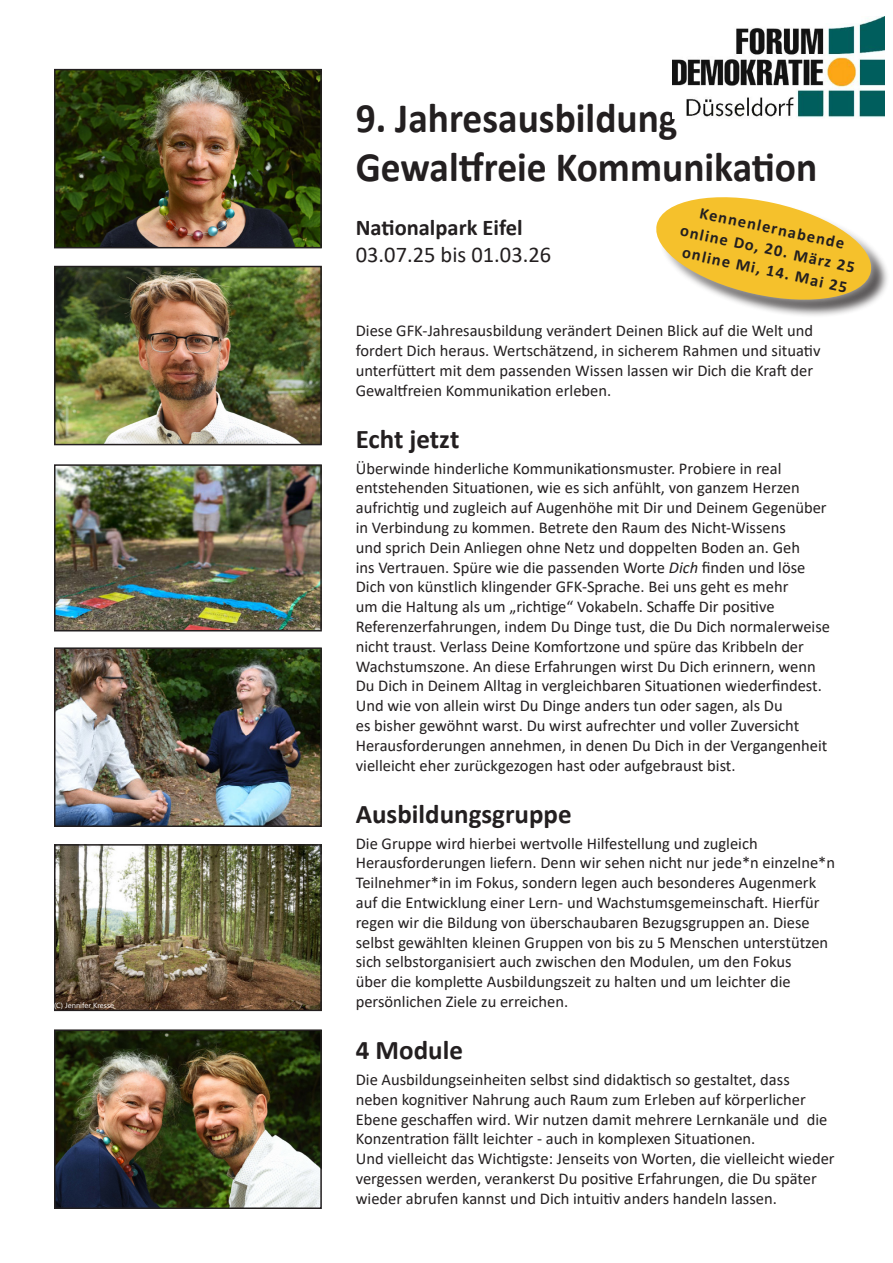
<style>
.page{position:relative;width:893px;height:1263px;background:#fff}
.page>*{position:absolute;margin:0;border:0;box-sizing:border-box;transform-origin:0 0}
.t1{font:700 42px "Calibri";color:#231f20;scale:.94 1}
.Innentext{font:700 27px "Calibri";color:#231f20}
.t2{font:22.5px "Calibri";color:#231f20}
.t3{font:700 22.5px "Calibri";color:#231f20}
.t4{font:16.5px/19.8px "Calibri";color:#231f20}
.t5{font:700 16.5px "Calibri";color:#231f20}
.s1{font-style:italic}
</style>
<div class="page">
<img style="left:57px;top:269px;width:262px;height:173px">
<div style="left:54px;top:266px;width:268px;height:179px;border:2px solid #231f20"></div>
<img style="left:57px;top:1032px;width:262px;height:174px">
<div style="left:54px;top:1029px;width:268px;height:180px;border:2px solid #231f20"></div>
<img style="left:57px;top:650px;width:262px;height:174px">
<div style="left:54px;top:647px;width:268px;height:180px;border:2px solid #231f20"></div>
<img style="left:57px;top:72px;width:262px;height:173px">
<div style="left:54px;top:69px;width:268px;height:179px;border:2px solid #231f20"></div>
<img style="left:57px;top:467px;width:262px;height:161px">
<div style="left:54px;top:464px;width:268px;height:167px;border:2px solid #231f20"></div>
<svg style="left:656px;top:197px;width:232px;height:119px"></svg>
<img style="left:57px;top:847px;width:262px;height:161px">
<div style="left:54px;top:844px;width:268px;height:167px;border:2px solid #231f20"></div>
<img style="left:673px;top:16px;width:211px;height:102px">
<svg style="left:55px;top:1002px;width:59px;height:7px"></svg>
<p class="t1" style="left:356px;top:88px;width:344px">9. Jahresausbildung</p>
<p class="t1" style="left:356px;top:138px;width:493px">Gewaltfreie Kommunikation</p>
<p class="t3" style="left:356px;top:212px;width:168px">Nationalpark Eifel</p>
<p class="t2" style="left:356px;top:239px;width:197px">03.07.25 bis 01.03.26</p>
<p class="t5" style="left:702px;top:201px;width:149px;rotate:12deg">Kennenlernabende</p>
<p class="t5" style="left:683px;top:219px;width:180px;rotate:12deg">online Do, 20. März 25</p>
<p class="t5" style="left:685px;top:241px;width:170px;rotate:12deg">online Mi, 14. Mai 25</p>
<p class="t4" style="left:356px;top:320px;width:466px">Diese GFK-Jahresausbildung verändert Deinen Blick auf die Welt und fordert Dich heraus. Wertschätzend, in sicherem Rahmen und situativ unterfüttert mit dem passenden Wissen lassen wir Dich die Kraft der Gewaltfreien Kommunikation erleben.</p>
<p class="Innentext" style="left:356px;top:420px;width:105px">Echt jetzt</p>
<p class="t4" style="left:356px;top:458px;width:476px">Überwinde hinderliche Kommunikationsmuster. Probiere in real entstehenden Situationen, wie es sich anfühlt, von ganzem Herzen aufrichtig und zugleich auf Augenhöhe mit Dir und Deinem Gegenüber in Verbindung zu kommen. Betrete den Raum des Nicht-Wissens<br>und sprich Dein Anliegen ohne Netz und doppelten Boden an. Geh<br>ins Vertrauen. Spüre wie die passenden Worte <span class="s1">Dich</span> finden und löse Dich von künstlich klingender GFK-Sprache. Bei uns geht es mehr<br>um die Haltung als um „richtige“ Vokabeln. Schaffe Dir positive Referenzerfahrungen, indem Du Dinge tust, die Du Dich normalerweise nicht traust. Verlass Deine Komfortzone und spüre das Kribbeln der Wachstumszone. An diese Erfahrungen wirst Du Dich erinnern, wenn Du Dich in Deinem Alltag in vergleichbaren Situationen wiederfindest.<br>Und wie von allein wirst Du Dinge anders tun oder sagen, als Du<br>es bisher gewöhnt warst. Du wirst aufrechter und voller Zuversicht Herausforderungen annehmen, in denen Du Dich in der Vergangenheit vielleicht eher zurückgezogen hast oder aufgebraust bist.</p>
<p class="Innentext" style="left:356px;top:795px;width:217px">Ausbildungsgruppe</p>
<p class="t4" style="left:356px;top:833px;width:481px">Die Gruppe wird hierbei wertvolle Hilfestellung und zugleich Herausforderungen liefern. Denn wir sehen nicht nur jede*n einzelne*n Teilnehmer*in im Fokus, sondern legen auch besonderes Augenmerk auf die Entwicklung einer Lern- und Wachstumsgemeinschaft. Hierfür regen wir die Bildung von überschaubaren Bezugsgruppen an. Diese selbst gewählten kleinen Gruppen von bis zu 5 Menschen unterstützen sich selbstorganisiert auch zwischen den Modulen, um den Fokus<br>über die komplette Ausbildungszeit zu halten und um leichter die persönlichen Ziele zu erreichen.</p>
<p class="Innentext" style="left:356px;top:1031px;width:109px">4 Module</p>
<p class="t4" style="left:356px;top:1069px;width:480px">Die Ausbildungseinheiten selbst sind didaktisch so gestaltet, dass neben kognitiver Nahrung auch Raum zum Erleben auf körperlicher Ebene geschaffen wird. Wir nutzen damit mehrere Lernkanäle und die Konzentration fällt leichter - auch in komplexen Situationen.<br>Und vielleicht das Wichtigste: Jenseits von Worten, die vielleicht wieder vergessen werden, verankerst Du positive Erfahrungen, die Du später wieder abrufen kannst und Dich intuitiv anders handeln lassen.</p>
</div>
